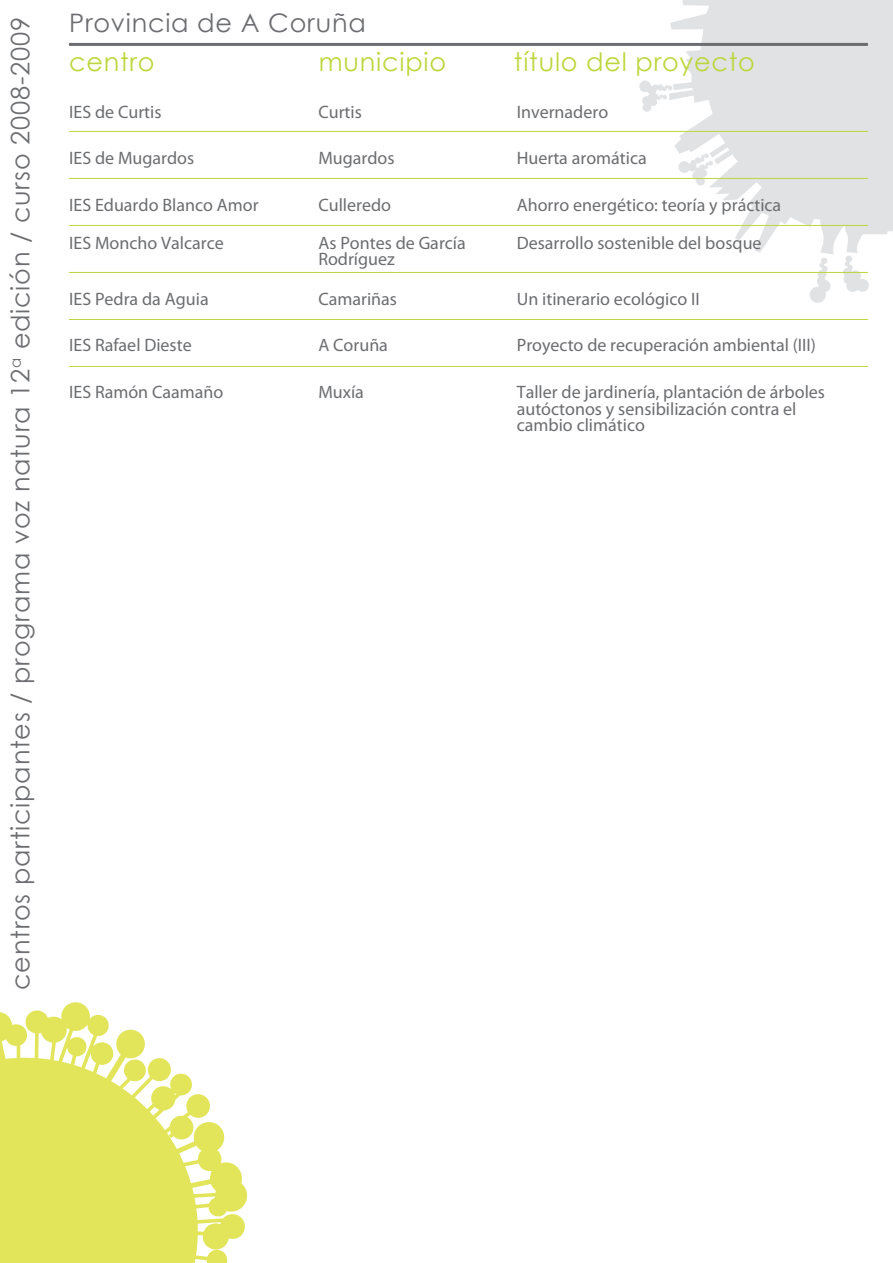
<style>
.page{position:relative;width:893px;height:1263px;background:#fff}
.page>*{position:absolute;margin:0;border:0;box-sizing:border-box;transform-origin:0 0}
.t1{font:25.5px "Century Gothic";letter-spacing:.03em;color:#6c6d70}
.t2{font:25.5px "Century Gothic";letter-spacing:.03em;color:#bdd63c}
.t3{font:18px/16.5px "Myriad Pro";color:#6c6d70}
</style>
<div class="page">
<svg style="left:639px;top:0;width:254px;height:303px;fill:#e1e2e4"></svg>
<svg style="left:0;top:1002px;width:248px;height:261px;fill:#e2e55a"></svg>
<hr style="left:69px;top:43px;width:799px;height:3px;background:#6c6d70">
<hr style="left:69px;top:131px;width:799px;height:1px;background:#bdd63c">
<hr style="left:69px;top:178px;width:799px;height:1px;background:#bdd63c">
<hr style="left:69px;top:225px;width:799px;height:1px;background:#bdd63c">
<hr style="left:69px;top:272px;width:799px;height:1px;background:#bdd63c">
<hr style="left:69px;top:319px;width:799px;height:1px;background:#bdd63c">
<hr style="left:69px;top:366px;width:799px;height:1px;background:#bdd63c">
<p class="t1" style="left:5px;top:990px;width:974px;rotate:-90deg">centros participantes / programa voz natura 12<sup>a</sup> edición / curso 2008-2009</p>
<p class="t1" style="left:69px;top:8px;width:298px">Provincia de A Coruña</p>
<p class="t2" style="left:69px;top:47px;width:87px">centro</p>
<p class="t2" style="left:319px;top:47px;width:129px">municipio</p>
<p class="t2" style="left:514px;top:47px;width:242px">título del proyecto</p>
<p class="t3" style="left:69px;top:103px;width:94px">IES de Curtis</p>
<p class="t3" style="left:318px;top:103px;width:45px">Curtis</p>
<p class="t3" style="left:517px;top:103px;width:93px">Invernadero</p>
<p class="t3" style="left:69px;top:150px;width:127px">IES de Mugardos</p>
<p class="t3" style="left:318px;top:150px;width:78px">Mugardos</p>
<p class="t3" style="left:517px;top:150px;width:132px">Huerta aromática</p>
<p class="t3" style="left:69px;top:197px;width:191px">IES Eduardo Blanco Amor</p>
<p class="t3" style="left:318px;top:197px;width:74px">Culleredo</p>
<p class="t3" style="left:517px;top:197px;width:266px">Ahorro energético: teoría y práctica</p>
<p class="t3" style="left:69px;top:234px;width:156px">IES Moncho Valcarce</p>
<p class="t3" style="left:318px;top:234px;width:149px">As Pontes de García<br>Rodríguez</p>
<p class="t3" style="left:517px;top:234px;width:246px">Desarrollo sostenible del bosque</p>
<p class="t3" style="left:69px;top:290px;width:141px">IES Pedra da Aguia</p>
<p class="t3" style="left:318px;top:290px;width:80px">Camariñas</p>
<p class="t3" style="left:517px;top:290px;width:184px">Un itinerario ecológico II</p>
<p class="t3" style="left:69px;top:337px;width:124px">IES Rafael Dieste</p>
<p class="t3" style="left:318px;top:337px;width:71px">A Coruña</p>
<p class="t3" style="left:517px;top:337px;width:301px">Proyecto de recuperación ambiental (III)</p>
<p class="t3" style="left:69px;top:383px;width:156px">IES Ramón Caamaño</p>
<p class="t3" style="left:318px;top:383px;width:47px">Muxía</p>
<p class="t3" style="left:517px;top:383px;width:310px">Taller de jardinería, plantación de árboles autóctonos y sensibilización contra el cambio climático</p>
</div>
